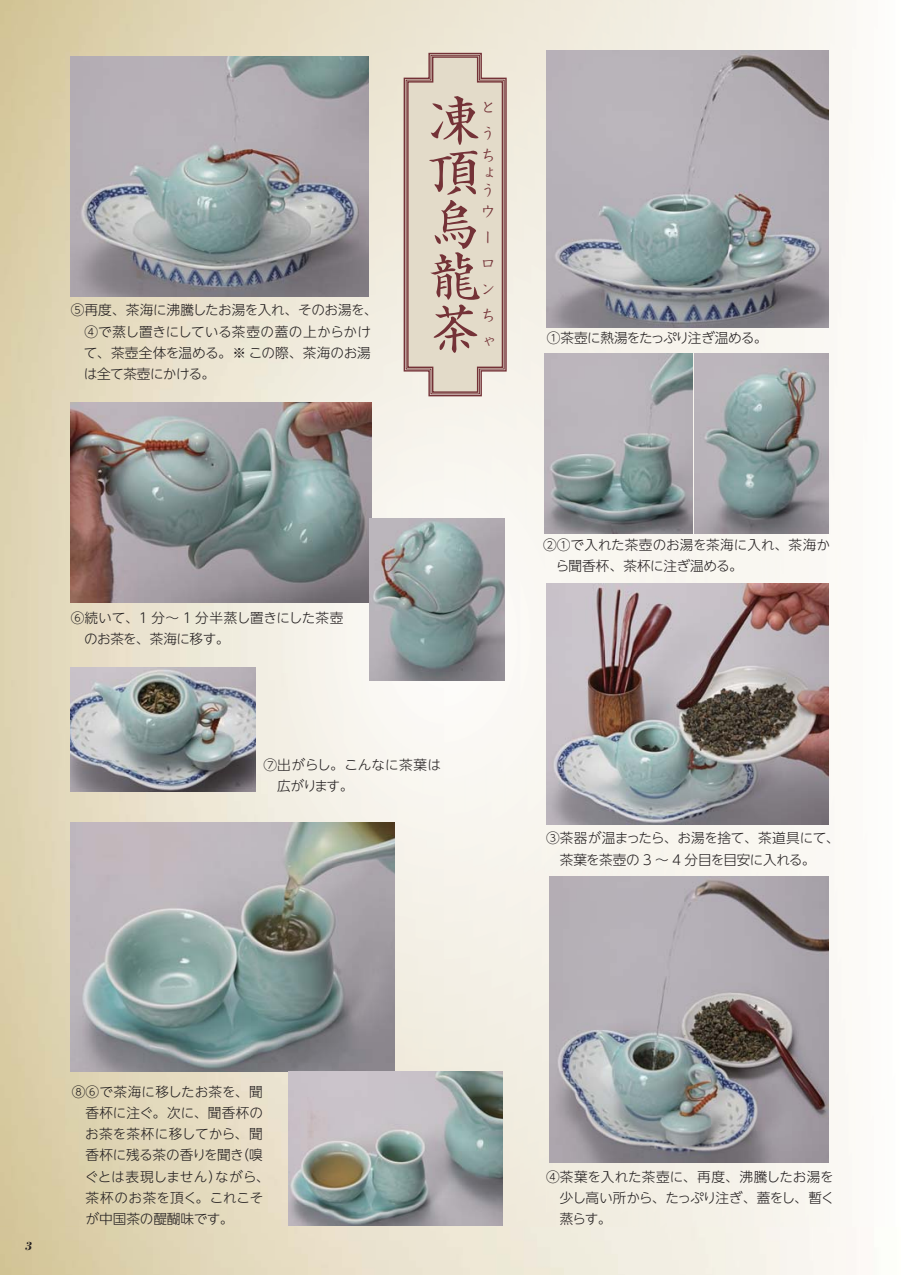
<style>
.page{position:relative;width:903px;height:1275px;background:#fff}
.page>*{position:absolute;margin:0;border:0;box-sizing:border-box;transform-origin:0 0}
.t1{font:52.15px "Sei Kai CB1 Pr 5 Regular 90 pv RKSJ V";color:#743237}
.t2{font:14.88px/26.1px "Sei Kai CB1 Pr 5 Regular 90 pv RKSJ V";color:#743237}
.t3{font:13.65px/21px "UD Shin Go NT Pr 6 N Light 90 pv RKSJ H";letter-spacing:-.015em;color:#231f20}
.t4{font:13.65px/21px "UD Shin Go NT Pr 6 N Light 90 pv RKSJ H";letter-spacing:.005em;color:#231f20;text-align:right}
.t5{font:13.65px "UD Shin Go NT Pr 6 N Light 90 pv RKSJ H";letter-spacing:-.035em;color:#231f20}
.t6{font:italic 700 12.42px "Bodoni Std";color:#231f20}
</style>
<div class="page">
<img style="left:0;top:0;width:856px;height:1275px">
<svg style="left:403px;top:52px;width:104px;height:345px;background:#dfd5c5"></svg>
<img style="left:71px;top:56px;width:297px;height:241px">
<img style="left:71px;top:403px;width:300px;height:200px">
<img style="left:71px;top:667px;width:185px;height:124px">
<img style="left:71px;top:823px;width:323px;height:248px">
<img style="left:288px;top:1071px;width:214px;height:154px">
<img style="left:549px;top:877px;width:279px;height:285px">
<img style="left:546px;top:584px;width:282px;height:240px">
<img style="left:544px;top:353px;width:148px;height:180px">
<img style="left:547px;top:50px;width:281px;height:277px">
<img style="left:695px;top:353px;width:133px;height:180px">
<img style="left:369px;top:518px;width:136px;height:162px">
<p class="t3" style="left:84px;top:302px;width:295px;text-indent:-13px">⑤再度、茶海に沸騰したお湯を入れ、そのお湯を、<br>④で蒸し置きにしている茶壺の蓋の上からかけて、茶壺全体を温める。※ この際、茶海のお湯は全て茶壺にかける。</p>
<h1 class="t1" style="left:428px;top:101px;width:52px">凍</h1>
<p class="t2" style="left:480px;top:96px;width:13px">と</p>
<h1 class="t1" style="left:428px;top:153px;width:51px">頂</h1>
<p class="t2" style="left:480px;top:125px;width:14px;line-height:21.7px">うち</p>
<p class="t2" style="left:480px;top:166px;width:14px;line-height:17.3px">ょう</p>
<h1 class="t1" style="left:428px;top:205px;width:49px">烏</h1>
<p class="t2" style="left:480px;top:201px;width:14px">ウ</p>
<h1 class="t1" style="left:428px;top:257px;width:53px">龍</h1>
<p class="t2" style="left:480px;top:227px;width:14px">ーロ</p>
<p class="t2" style="left:480px;top:279px;width:15px;text-align:justify">ンちゃ</p>
<h1 class="t1" style="left:428px;top:309px;width:50px">茶</h1>
<p class="t5" style="left:547px;top:333px;width:222px">①茶壺に熱湯をたっぷり注ぎ温める。</p>
<p class="t3" style="left:84px;top:609px;width:261px;text-indent:-13px">⑥続いて、1 分～ 1 分半蒸し置きにした茶壺のお茶を、茶海に移す。</p>
<p class="t3" style="left:277px;top:756px;width:166px;text-indent:-14px">⑦出がらし。こんなに茶葉は広がります。</p>
<p class="t3" style="left:556px;top:536px;width:276px;text-indent:-13px">② ①で入れた茶壺のお湯を茶海に入れ、茶海から聞香杯、茶杯に注ぎ温める。</p>
<p class="t3" style="left:560px;top:830px;width:281px;text-indent:-14px">③茶器が温まったら、お湯を捨て、茶道具にて、茶葉を茶壺の 3 ～ 4 分目を目安に入れる。</p>
<p class="t6" style="left:25px;top:1239px;width:9px">3</p>
<p class="t4" style="left:72px;top:1083px;width:193px">⑧ ⑥で茶海に移したお茶を、聞香杯に注ぐ。次に、聞香杯のお茶を茶杯に移してから、聞（嗅</p>
<p class="t3" style="left:215px;top:1147px;width:56px;text-indent:-130px">香杯に残る茶の香りを聞き<br>ながら、</p>
<p class="t3" style="left:85px;top:1168px;width:180px">ぐとは表現しません）<br>茶杯のお茶を頂く。これこそが中国茶の醍醐味です。</p>
<p class="t3" style="left:560px;top:1168px;width:276px;text-align:justify;text-indent:-14px">④茶葉を入れた茶壺に、再度、沸騰したお湯を少し高い所から、たっぷり注ぎ、蓋をし、暫く蒸らす。</p>
</div>
